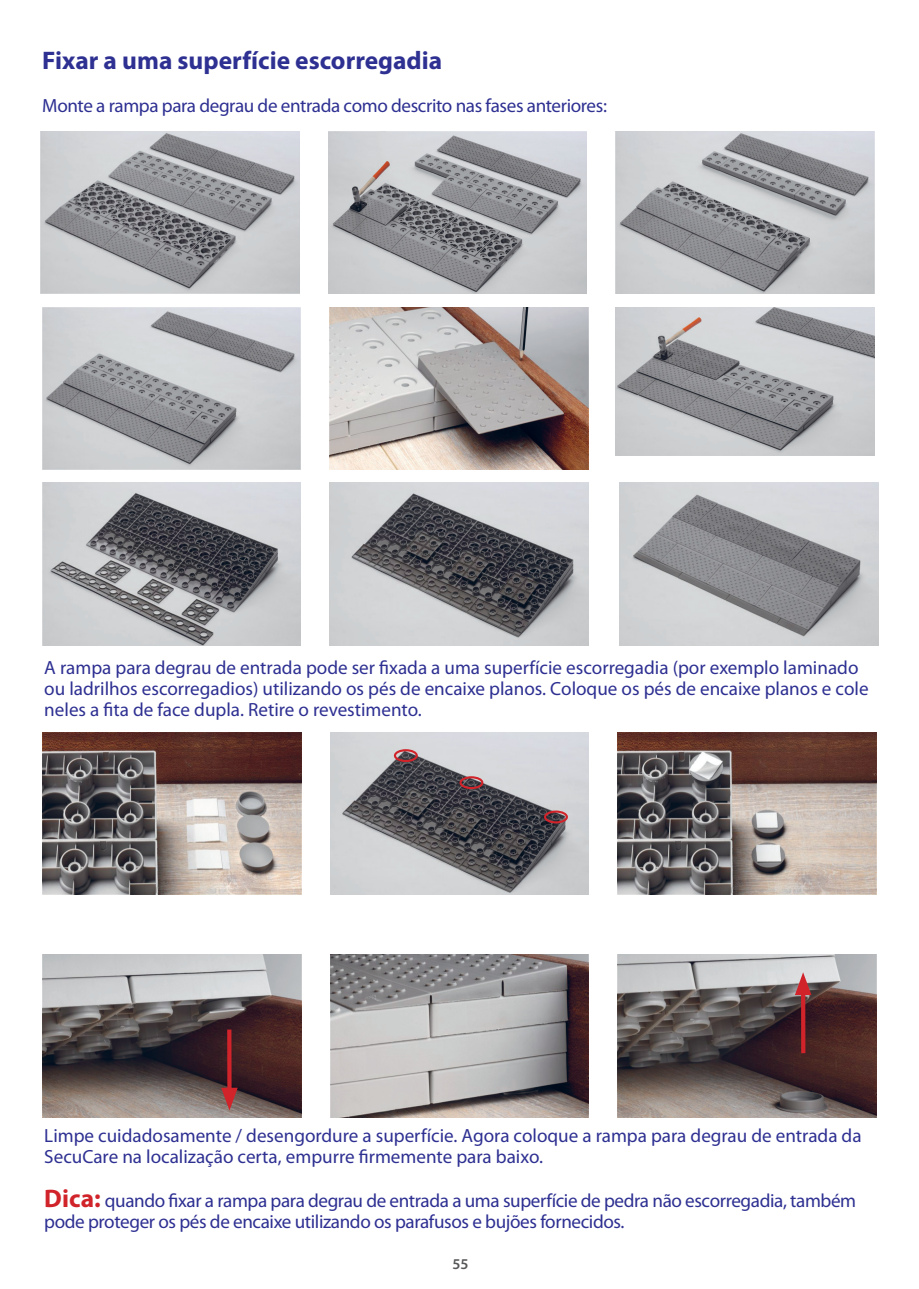
<style>
.page{position:relative;width:919px;height:1289px;background:#fff}
.page>*{position:absolute;margin:0;border:0;box-sizing:border-box;transform-origin:0 0}
.t1{font:700 25.5px "Myriad Pro";color:#2e3092}
.t2{font:19.05px/21.1px "Myriad Pro";color:#2e3092}
.t3{font:19.05px/21.1px "Myriad Pro";letter-spacing:-.02em;color:#2e3092}
.t4{font:600 15px "Myriad Pro";color:#57585a}
.s1{font-weight:700;font-size:25.5px;color:#d1232a}
</style>
<div class="page">
<img style="left:41px;top:131px;width:258px;height:163px">
<img style="left:615px;top:307px;width:259px;height:149px">
<img style="left:615px;top:131px;width:259px;height:163px">
<img style="left:329px;top:307px;width:259px;height:162px">
<img style="left:329px;top:483px;width:259px;height:162px">
<img style="left:619px;top:483px;width:259px;height:162px">
<img style="left:328px;top:131px;width:258px;height:163px">
<img style="left:42px;top:307px;width:259px;height:162px">
<img style="left:42px;top:483px;width:259px;height:162px">
<img style="left:43px;top:732px;width:258px;height:163px">
<img style="left:43px;top:955px;width:258px;height:162px">
<img style="left:617px;top:732px;width:259px;height:163px">
<img style="left:617px;top:955px;width:259px;height:162px">
<img style="left:330px;top:732px;width:258px;height:163px">
<img style="left:330px;top:955px;width:258px;height:162px">
<div style="left:394px;top:749px;width:24px;height:13px;border:2px solid #d1232a;border-radius:50%"></div>
<div style="left:459px;top:776px;width:24px;height:13px;border:2px solid #d1232a;border-radius:50%"></div>
<div style="left:544px;top:810px;width:24px;height:13px;border:2px solid #d1232a;border-radius:50%"></div>
<svg style="left:227px;top:1029px;width:4px;height:58px"></svg>
<svg style="left:221px;top:1087px;width:17px;height:23px"></svg>
<svg style="left:801px;top:995px;width:4px;height:58px"></svg>
<svg style="left:794px;top:972px;width:17px;height:23px"></svg>
<h1 class="t1" style="left:42px;top:46px;width:401px">Fixar a uma superfície escorregadia</h1>
<p class="t3" style="left:42px;top:95px;width:566px">Monte a rampa para degrau de entrada como descrito nas fases anteriores:</p>
<p class="t2" style="left:44px;top:657px;width:825px">A rampa para degrau de entrada pode ser fixada a uma superfície escorregadia (por exemplo laminado ou ladrilhos escorregadios) utilizando os pés de encaixe planos. Coloque os pés de encaixe planos e cole neles a fita de face dupla. Retire o revestimento.</p>
<p class="t2" style="left:44px;top:1125px;width:818px">Limpe cuidadosamente / desengordure a superfície. Agora coloque a rampa para degrau de entrada da<br>SecuCare na localização certa, empurre firmemente para baixo.</p>
<p class="t3" style="left:44px;top:1190px;width:813px"><span class="s1">Dica:</span> quando fixar a rampa para degrau de entrada a uma superfície de pedra não escorregadia, também pode proteger os pés de encaixe utilizando os parafusos e bujões fornecidos.</p>
<p class="t4" style="left:452px;top:1255px;width:18px">55</p>
</div>
